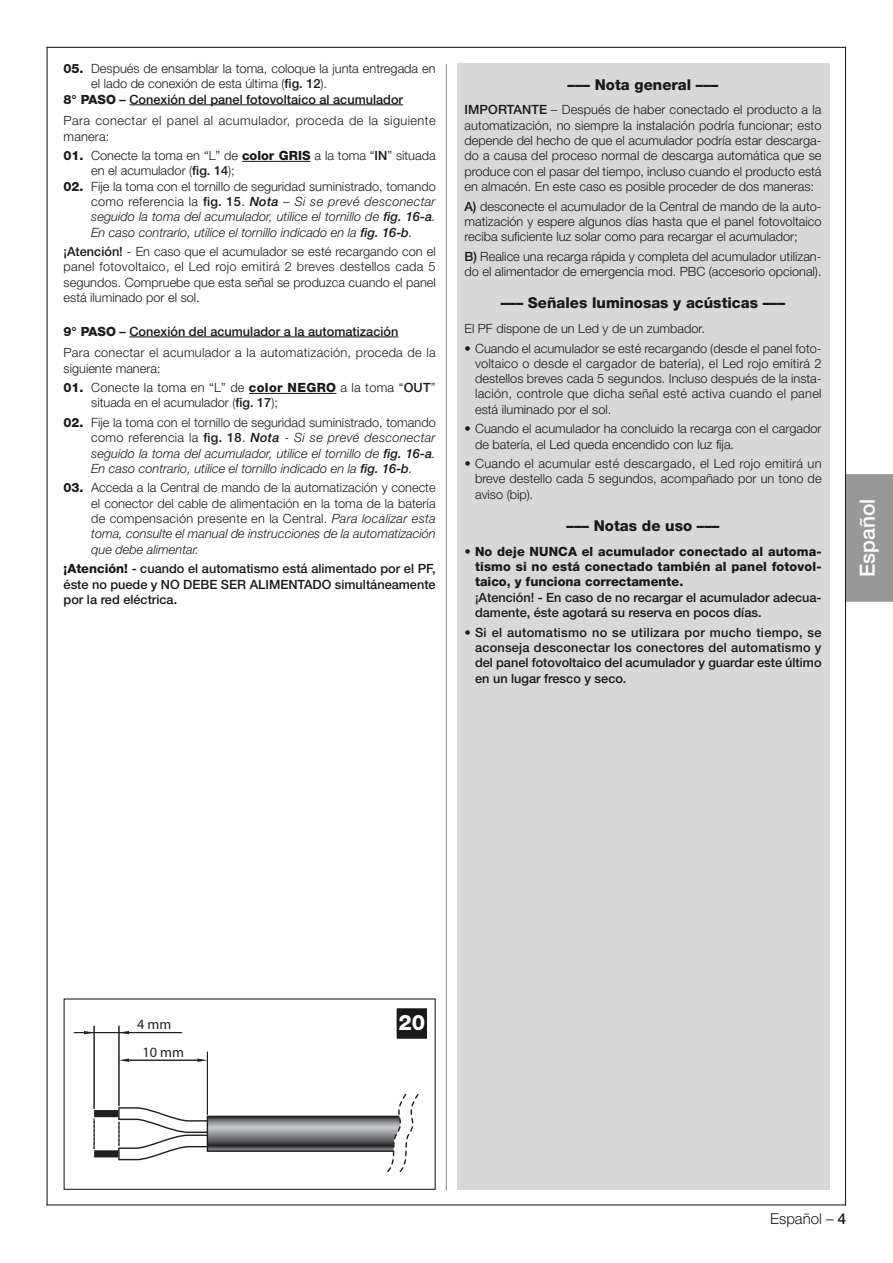
<style>
.page{position:relative;width:893px;height:1263px;background:#fff}
.page>*{position:absolute;margin:0;border:0;box-sizing:border-box;transform-origin:0 0}
.t1{font:800 21.3px "Helvetica Neue";color:#fff}
.t2{font:500 21px "Helvetica Neue";color:#fff}
.t3{font:800 15px "Helvetica Neue";color:#191919}
.t4{font:300 15px "Helvetica Neue";color:#191919}
.t5{font:14.25px/27.5px "Myriad";color:#231f20}
.t6{font:300 12.75px/15.3px "Helvetica Neue";color:#191919;text-align:justify}
.t7{font:italic 300 12.75px/15.3px "Helvetica Neue";color:#191919;text-align:justify}
.t8{font:500 12.75px/15.3px "Helvetica Neue";color:#191919;text-align:justify}
.t9{font:800 12.75px/15.3px "Helvetica Neue";color:#191919;text-align:justify}
.t10{font:300 12.75px/21.8px "Helvetica Neue";letter-spacing:.02em;color:#191919}
.t11{font:300 12.75px/15.3px "Helvetica Neue";letter-spacing:.035em;color:#191919}
.s1{font-weight:800}
.s2{font-weight:500}
.s3{font-weight:800;font-style:normal}
.s4{font-style:normal}
.s5{font-weight:500;font-style:normal}
.s6{font-style:italic}
</style>
<div class="page">
<div style="left:846px;top:474px;width:46px;height:128px;background:#989898"></div>
<hr style="left:129px;top:105px;width:274px;height:1px;background:#191919">
<hr style="left:242px;top:161px;width:68px;height:1px;background:#191919">
<hr style="left:129px;top:337px;width:269px;height:1px;background:#191919">
<hr style="left:249px;top:393px;width:87px;height:1px;background:#191919">
<div style="left:457px;top:64px;width:372px;height:1126px;background:#d8d8d8"></div>
<hr style="left:446px;top:64px;width:1px;height:1127px;background:#8c8c8c">
<hr style="left:47px;top:47px;width:799px;height:1px;background:#191919">
<hr style="left:845px;top:47px;width:1px;height:1159px;background:#191919">
<hr style="left:47px;top:1204px;width:799px;height:1px;background:#191919">
<hr style="left:47px;top:47px;width:1px;height:1159px;background:#191919">
<div style="left:94px;top:1110px;width:24px;height:7px;background:#231f20"></div>
<div style="left:94px;top:1150px;width:24px;height:7px;background:#231f20"></div>
<svg style="left:225px;top:1118px;width:158px;height:32px;background:#7d7e81"></svg>
<div style="left:207px;top:1116px;width:228px;height:36px;border:1px solid #231f20"></div>
<hr style="left:119px;top:1026px;width:1px;height:80px;background:#231f20">
<hr style="left:207px;top:1052px;width:1px;height:63px;background:#231f20">
<hr style="left:129px;top:1060px;width:68px;height:1px;background:#231f20">
<svg style="left:119px;top:1059px;width:10px;height:3px"></svg>
<svg style="left:197px;top:1059px;width:10px;height:3px"></svg>
<hr style="left:94px;top:1026px;width:1px;height:83px;background:#231f20">
<svg style="left:94px;top:1119px;width:1px;height:30px"></svg>
<svg style="left:105px;top:1101px;width:120px;height:60px"></svg>
<hr style="left:74px;top:1032px;width:108px;height:1px;background:#231f20">
<svg style="left:84px;top:1031px;width:10px;height:3px"></svg>
<svg style="left:119px;top:1031px;width:10px;height:3px"></svg>
<svg style="left:383px;top:1093px;width:51px;height:79px"></svg>
<div style="left:64px;top:998px;width:372px;height:192px;border:1px solid #191919"></div>
<div style="left:397px;top:1008px;width:30px;height:31px;background:#191919"></div>
<div style="left:395px;top:1007px;width:33px;height:33px;border:1px solid #fff"></div>
<p class="t6" style="left:64px;top:62px;width:374px"><span class="s1">05.</span> Después de ensamblar la toma, coloque la junta entregada en</p>
<p class="t6" style="left:91px;top:77px;width:237px">el lado de conexión de esta última (<span class="s2">fig. 12</span>).</p>
<p class="t8" style="left:64px;top:93px;width:341px"><span class="s1">8° PASO</span> – Conexión del panel fotovoltaico al acumulador</p>
<p class="t11" style="left:64px;top:114px;width:374px">Para conectar el panel al acumulador, proceda de la siguiente manera:</p>
<p class="t6" style="left:91px;top:149px;width:346px;text-indent:-28px"><span class="s1">01.</span> Conecte la toma en “L” de <span class="s1">color GRIS</span> a la toma “<span class="s2">IN</span>” situada en el acumulador (<span class="s2">fig. 14</span>);</p>
<p class="t7" style="left:91px;top:180px;width:346px;text-indent:-28px"><span class="s3">02.</span> <span class="s4">Fije la toma con el tornillo de seguridad suministrado, tomando como referencia la</span> <span class="s5">fig. 15</span><span class="s4">.</span> <span class="s2">Nota</span> – Si se prevé desconectar seguido la toma del acumulador, utilice el tornillo de <span class="s2">fig. 16-a</span>.<br>En caso contrario, utilice el tornillo indicado en la <span class="s2">fig. 16-b</span>.</p>
<p class="t6" style="left:64px;top:245px;width:374px"><span class="s2">¡Atención!</span> - En caso que el acumulador se esté recargando con el panel fotovoltaico, el Led rojo emitirá 2 breves destellos cada 5 segundos. Compruebe que esta señal se produzca cuando el panel está iluminado por el sol.</p>
<p class="t10" style="left:64px;top:321px;width:374px"><span class="s1">9° PASO</span> <span class="s2">– Conexión del acumulador a la automatización<br></span>Para conectar el acumulador a la automatización, proceda de la</p>
<p class="t6" style="left:64px;top:362px;width:99px">siguiente manera:</p>
<p class="t6" style="left:91px;top:381px;width:346px;text-indent:-28px"><span class="s1">01.</span> Conecte la toma en “L” de <span class="s1">color NEGRO</span> a la toma “<span class="s2">OUT</span>” situada en el acumulador (<span class="s2">fig. 17</span>);</p>
<p class="t7" style="left:91px;top:416px;width:346px;text-indent:-28px"><span class="s3">02.</span> <span class="s4">Fije la toma con el tornillo de seguridad suministrado, tomando como referencia la</span> <span class="s5">fig. 18</span><span class="s4">.</span> <span class="s2">Nota</span> <span class="s4">-</span> Si se prevé desconectar seguido la toma del acumulador, utilice el tornillo de <span class="s2">fig. 16-a</span>.<br>En caso contrario, utilice el tornillo indicado en la <span class="s2">fig. 16-b</span>.</p>
<p class="t6" style="left:91px;top:481px;width:346px;text-indent:-28px"><span class="s1">03.</span> Acceda a la Central de mando de la automatización y co necte el conector del cable de alimentación en la toma de la batería de compensación presente en la Central. <span class="s6">Para localizar esta toma, consulte el manual de instrucciones de la automatización que debe alimentar.</span></p>
<p class="t8" style="left:64px;top:562px;width:374px"><span class="s1">¡Atención!</span> - cuando el automatismo está alimentado por el PF, éste no puede y NO DEBE SER ALIMENTADO simultáneamente por la red eléctrica.</p>
<p class="t3" style="left:567px;top:79px;width:152px">––– Nota general –––</p>
<p class="t6" style="left:464px;top:103px;width:359px"><span class="s2">IMPORTANTE</span> – Después de haber conectado el producto a la automatización, no siempre la instalación podría funcionar; esto depende del hecho de que el acumulador podría estar descarga&shy;do a causa del proceso normal de descarga automática que se produce con el pasar del tiempo, incluso cuando el producto está en almacén. En este caso es posible proceder de dos maneras:</p>
<p class="t6" style="left:464px;top:200px;width:359px"><span class="s2">A)</span> desconecte el acumulador de la Central de mando de la auto&shy;matización y espere algunos días hasta que el panel fotovoltaico reciba suficiente luz solar como para recargar el acumulador;</p>
<p class="t6" style="left:464px;top:250px;width:359px"><span class="s2">B)</span> Realice una recarga rápida y completa del acumulador utilizan&shy;do el alimentador de emergencia mod. PBC (accesorio opcional).</p>
<p class="t3" style="left:501px;top:297px;width:286px">––– Señales luminosas y acústicas –––</p>
<p class="t6" style="left:464px;top:322px;width:242px">El PF dispone de un Led y de un zumbador.</p>
<p class="t6" style="left:475px;top:342px;width:348px;text-indent:-11px">• Cuando el acumulador se esté recargando (desde el panel foto&shy;voltaico o desde el cargador de batería), el Led rojo emitirá 2 destellos breves cada 5 segundos. Incluso después de la insta&shy;lación, controle que dicha señal esté activa cuando el panel está iluminado por el sol.</p>
<p class="t6" style="left:475px;top:422px;width:348px;text-indent:-11px">• Cuando el acumulador ha concluido la recarga con el cargador de batería, el Led queda encendido con luz fija.</p>
<p class="t6" style="left:475px;top:457px;width:348px;text-indent:-11px">• Cuando el acumular esté descargado, el Led rojo emitirá un breve destello cada 5 segundos, acompañado por un tono de aviso (bip).</p>
<p class="t3" style="left:567px;top:520px;width:154px">––– Notas de uso –––</p>
<p class="t9" style="left:475px;top:545px;width:348px;text-indent:-11px">• No deje NUNCA el acumulador conectado al automa&shy;tismo si no está conectado también al panel fotovol&shy;taico, y funciona correctamente.</p>
<p class="t8" style="left:475px;top:591px;width:348px">¡Atención! - En caso de no recargar el acumulador adecua&shy;damente, éste agotará su reserva en pocos días.</p>
<p class="t8" style="left:475px;top:626px;width:348px;text-indent:-11px"><span class="s1">•</span> Si el automatismo no se utilizara por mucho tiempo, se aconseja desconectar los conectores del automatismo y del panel fotovoltaico del acumulador y guardar este último en un lugar fresco y seco.</p>
<h2 class="t2" style="left:860px;top:577px;width:80px;rotate:-90deg">Español</h2>
<p class="t5" style="left:143px;top:1012px;width:43px;text-indent:-5px">4 mm<br>10 mm</p>
<h1 class="t1" style="left:398px;top:1015px;width:28px">20</h1>
<p class="t4" style="left:770px;top:1213px;width:77px">Español – <span class="s2">4</span></p>
</div>
